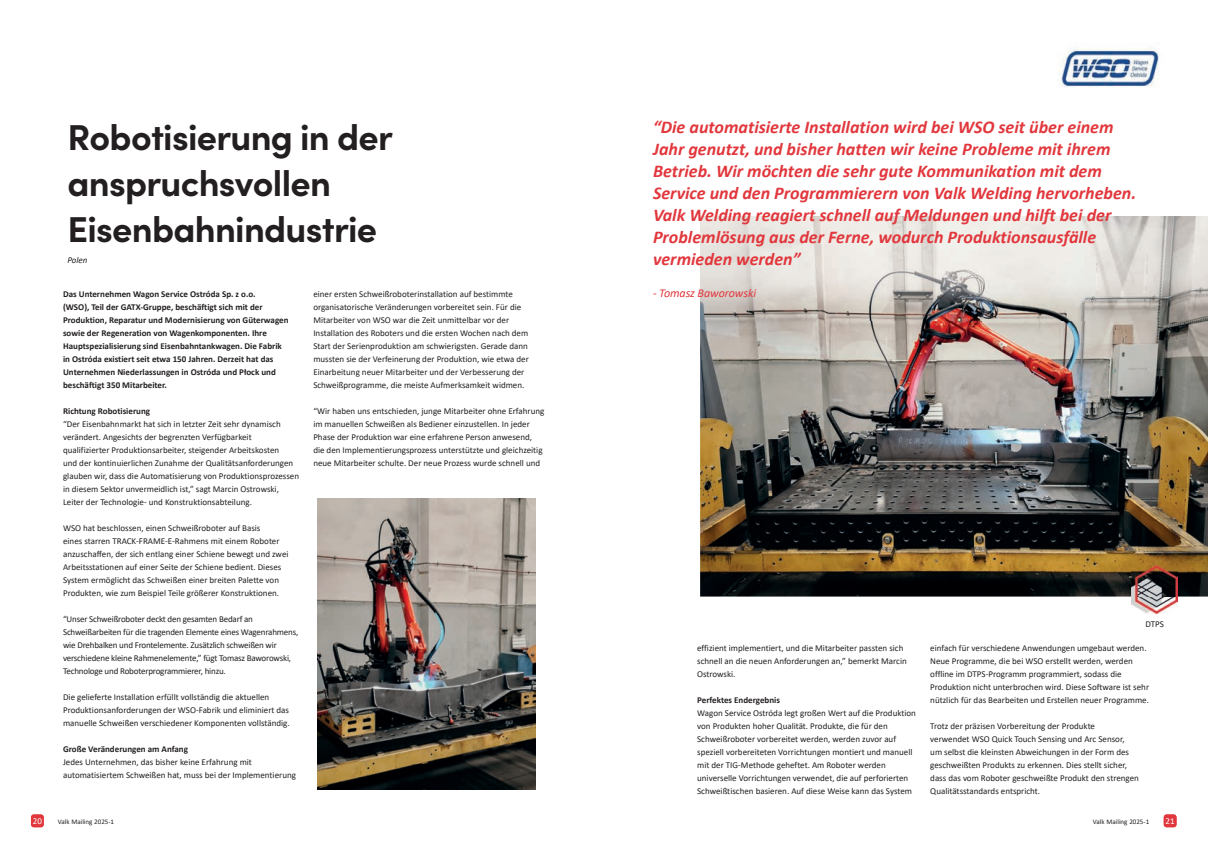
<style>
.page{position:relative;width:1208px;height:859px;background:#fff}
.page>*{position:absolute;margin:0;border:0;box-sizing:border-box;transform-origin:0 0}
.t1{font:700 36px/46px "Sofia Pro";letter-spacing:-.02em;color:#231f20}
.t2{font:italic 700 18px/22px "Calibri";color:#e1373d}
.t3{font:italic 12px "Calibri";letter-spacing:-.005em;color:#e1373d}
.t4{font:9px/13px "Calibri";color:#231f20}
.t5{font:700 9px/13px "Calibri";color:#231f20}
.t6{font:9px/13px "Calibri";letter-spacing:-.02em;color:#231f20}
.t7{font:italic 9px "Calibri";color:#231f20}
.t8{font:9px "Calibri";color:#fff}
.t9{font:7px "Calibri";color:#231f20}
</style>
<div class="page">
<div style="left:31px;top:814px;width:13px;height:13px;background:#e1373d;border-radius:3px"></div>
<div style="left:1163px;top:814px;width:13px;height:13px;background:#e1373d;border-radius:3px"></div>
<img style="left:700px;top:321px;width:508px;height:276px">
<img style="left:1131px;top:565px;width:46px;height:48px">
<img style="left:317px;top:499px;width:218px;height:290px">
<img style="left:700px;top:217px;width:508px;height:104px">
<img style="left:1060px;top:43px;width:100px;height:44px">
<h1 class="t1" style="left:67px;top:112px;width:327px">Robotisierung in der anspruchsvollen<br>Eisenbahnindustrie</h1>
<p class="t7" style="left:67px;top:254px;width:22px">Polen</p>
<p class="t5" style="left:63px;top:288px;width:227px">Das Unternehmen Wagon Service Ostróda Sp. z o.o.<br>(WSO), Teil der GATX-Gruppe, beschäftigt sich mit der Produktion, Reparatur und Modernisierung von Güterwagen sowie der Regeneration von Wagenkomponenten. Ihre Hauptspezialisierung sind Eisenbahntankwagen. Die Fabrik in Ostróda existiert seit etwa 150 Jahren. Derzeit hat das Unternehmen Niederlassungen in Ostróda und Płock und beschäftigt 350 Mitarbeiter.</p>
<p class="t5" style="left:63px;top:405px;width:89px">Richtung Robotisierung</p>
<p class="t4" style="left:63px;top:417px;width:238px">“Der Eisenbahnmarkt hat sich in letzter Zeit sehr dynamisch verändert. Angesichts der begrenzten Verfügbarkeit qualifizierter Produktionsarbeiter, steigender Arbeitskosten<br>und der kontinuierlichen Zunahme der Qualitätsanforderungen glauben wir, dass die Automatisierung von Produktionsprozessen in diesem Sektor unvermeidlich ist,” sagt Marcin Ostrowski, Leiter der Technologie- und Konstruktionsabteilung.</p>
<p class="t4" style="left:63px;top:521px;width:227px">WSO hat beschlossen, einen Schweißroboter auf Basis<br>eines starren TRACK-FRAME-E-Rahmens mit einem Roboter anzuschaffen, der sich entlang einer Schiene bewegt und zwei Arbeitsstationen auf einer Seite der Schiene bedient. Dieses System ermöglicht das Schweißen einer breiten Palette von Produkten, wie zum Beispiel Teile größerer Konstruktionen.</p>
<p class="t6" style="left:63px;top:612px;width:237px">“Unser Schweißroboter deckt den gesamten Bedarf an Schweißarbeiten für die tragenden Elemente eines Wagenrahmens, wie Drehbalken und Frontelemente. Zusätzlich schweißen wir verschiedene kleine Rahmenelemente,” fügt Tomasz Baworowski, Technologe und Roboterprogrammierer, hinzu.</p>
<p class="t4" style="left:63px;top:690px;width:228px">Die gelieferte Installation erfüllt vollständig die aktuellen<br>Produktionsanforderungen der WSO-Fabrik und eliminiert das manuelle Schweißen verschiedener Komponenten vollständig.</p>
<p class="t5" style="left:63px;top:742px;width:126px">Große Veränderungen am Anfang</p>
<p class="t4" style="left:63px;top:755px;width:234px">Jedes Unternehmen, das bisher keine Erfahrung mit automatisiertem Schweißen hat, muss bei der Implementierung</p>
<p class="t4" style="left:313px;top:287px;width:217px">einer ersten Schweißroboterinstallation auf bestimmte organisatorische Veränderungen vorbereitet sein. Für die Mitarbeiter von WSO war die Zeit unmittelbar vor der Installation des Roboters und die ersten Wochen nach dem Start der Serienproduktion am schwierigsten. Gerade dann mussten sie der Verfeinerung der Produktion, wie etwa der Einarbeitung neuer Mitarbeiter und der Verbesserung der Schweißprogramme, die meiste Aufmerksamkeit widmen.</p>
<p class="t4" style="left:313px;top:404px;width:232px">“Wir haben uns entschieden, junge Mitarbeiter ohne Erfahrung im manuellen Schweißen als Bediener einzustellen. In jeder Phase der Produktion war eine erfahrene Person anwesend, die den Implementierungsprozess unterstützte und gleichzeitig neue Mitarbeiter schulte. Der neue Prozess wurde schnell und</p>
<p class="t2" style="left:653px;top:116px;width:484px">“Die automatisierte Installation wird bei WSO seit über einem Jahr genutzt, und bisher hatten wir keine Probleme mit ihrem Betrieb. Wir möchten die sehr gute Kommunikation mit dem Service und den Programmierern von Valk Welding hervorheben.<br>Valk Welding reagiert schnell auf Meldungen und hilft bei der Problemlösung aus der Ferne, wodurch Produktionsausfälle vermieden werden”</p>
<h3 class="t3" style="left:653px;top:285px;width:105px">- Tomasz Baworowski</h3>
<p class="t4" style="left:1145px;top:618px;width:20px">DTPS</p>
<p class="t4" style="left:697px;top:641px;width:211px">effizient implementiert, und die Mitarbeiter passten sich schnell an die neuen Anforderungen an,” bemerkt Marcin<br>Ostrowski.</p>
<p class="t5" style="left:697px;top:693px;width:84px">Perfektes Endergebnis</p>
<p class="t4" style="left:697px;top:706px;width:220px">Wagon Service Ostróda legt großen Wert auf die Produktion von Produkten hoher Qualität. Produkte, die für den Schweißroboter vorbereitet werden, werden zuvor auf speziell vorbereiteten Vorrichtungen montiert und manuell mit der TIG-Methode geheftet. Am Roboter werden universelle Vorrichtungen verwendet, die auf perforierten Schweißtischen basieren. Auf diese Weise kann das System</p>
<p class="t4" style="left:930px;top:641px;width:220px">einfach für verschiedene Anwendungen umgebaut werden.<br>Neue Programme, die bei WSO erstellt werden, werden offline im DTPS-Programm programmiert, sodass die Produktion nicht unterbrochen wird. Diese Software ist sehr nützlich für das Bearbeiten und Erstellen neuer Programme.</p>
<p class="t4" style="left:930px;top:719px;width:210px">Trotz der präzisen Vorbereitung der Produkte<br>verwendet WSO Quick Touch Sensing und Arc Sensor,<br>um selbst die kleinsten Abweichungen in der Form des geschweißten Produkts zu erkennen. Dies stellt sicher, dass das vom Roboter geschweißte Produkt den strengen Qualitätsstandards entspricht.</p>
<p class="t8" style="left:33px;top:815px;width:11px">20</p>
<p class="t9" style="left:58px;top:817px;width:58px">Valk Mailing 2025-1</p>
<p class="t9" style="left:1093px;top:817px;width:58px">Valk Mailing 2025-1</p>
<p class="t8" style="left:1165px;top:815px;width:11px">21</p>
</div>
